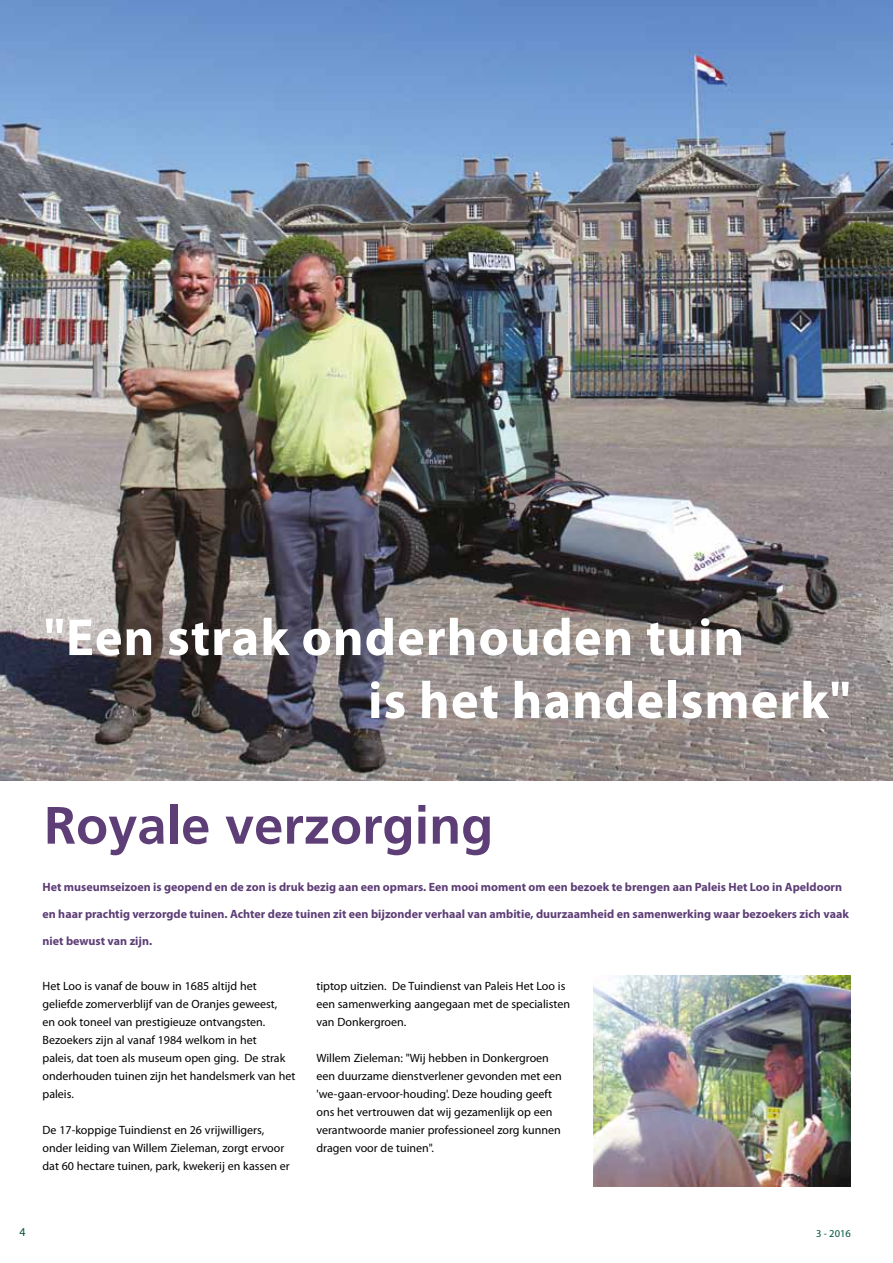
<style>
.page{position:relative;width:893px;height:1263px;background:#fff}
.page>*{position:absolute;margin:0;border:0;box-sizing:border-box;transform-origin:0 0}
.t1{font:700 52.5px/63px "Myriad Pro";letter-spacing:.02em;color:#fff}
.t2{font:700 52.5px "Frutiger";color:#5d3e76}
.t3{font:12px/18px "Myriad Pro";color:#000}
.t4{font:700 12px "Myriad Pro";color:#5d3e76}
.t5{font:12px "Myriad Pro";color:#00533d}
.t6{font:10.5px "Myriad Pro";color:#00533d}
</style>
<div class="page">
<img style="left:0;top:0;width:893px;height:780px">
<img style="left:593px;top:976px;width:257px;height:210px">
<h1 class="t1" style="left:368px;top:604px;width:484px;text-indent:-324px">"Een strak onderhouden tuin<br>is het handelsmerk"</h1>
<h1 class="t2" style="left:44px;top:794px;width:451px">Royale verzorging</h1>
<p class="t4" style="left:43px;top:879px;width:801px">Het museumseizoen is geopend en de zon is druk bezig aan een opmars. Een mooi moment om een bezoek te brengen aan Paleis Het Loo in Apeldoorn</p>
<p class="t4" style="left:43px;top:906px;width:808px">en haar prachtig verzorgde tuinen. Achter deze tuinen zit een bijzonder verhaal van ambitie, duurzaamheid en samenwerking waar bezoekers zich vaak</p>
<p class="t4" style="left:43px;top:933px;width:111px">niet bewust van zijn.</p>
<p class="t3" style="left:43px;top:977px;width:254px">Het Loo is vanaf de bouw in 1685 altijd het geliefde zomerverblijf van de Oranjes geweest,<br>en ook toneel van prestigieuze ontvangsten.<br>Bezoekers zijn al vanaf 1984 welkom in het<br>paleis, dat toen als museum open ging. De strak onderhouden tuinen zijn het handelsmerk van het paleis.</p>
<p class="t3" style="left:43px;top:1121px;width:249px">De 17-koppige Tuindienst en 26 vrijwilligers, onder leiding van Willem Zieleman, zorgt ervoor dat 60 hectare tuinen, park, kwekerij en kassen er</p>
<p class="t3" style="left:316px;top:977px;width:255px">tiptop uitzien. De Tuindienst van Paleis Het Loo is een samenwerking aangegaan met de specialisten van Donkergroen.</p>
<p class="t3" style="left:316px;top:1049px;width:247px">Willem Zieleman: "Wij hebben in Donkergroen een duurzame dienstverlener gevonden met een 'we-gaan-ervoor-houding'. Deze houding geeft ons het vertrouwen dat wij gezamenlijk op een verantwoorde manier professioneel zorg kunnen dragen voor de tuinen".</p>
<p class="t5" style="left:20px;top:1224px;width:8px">4</p>
<p class="t6" style="left:816px;top:1227px;width:36px">3 - 2016</p>
</div>
